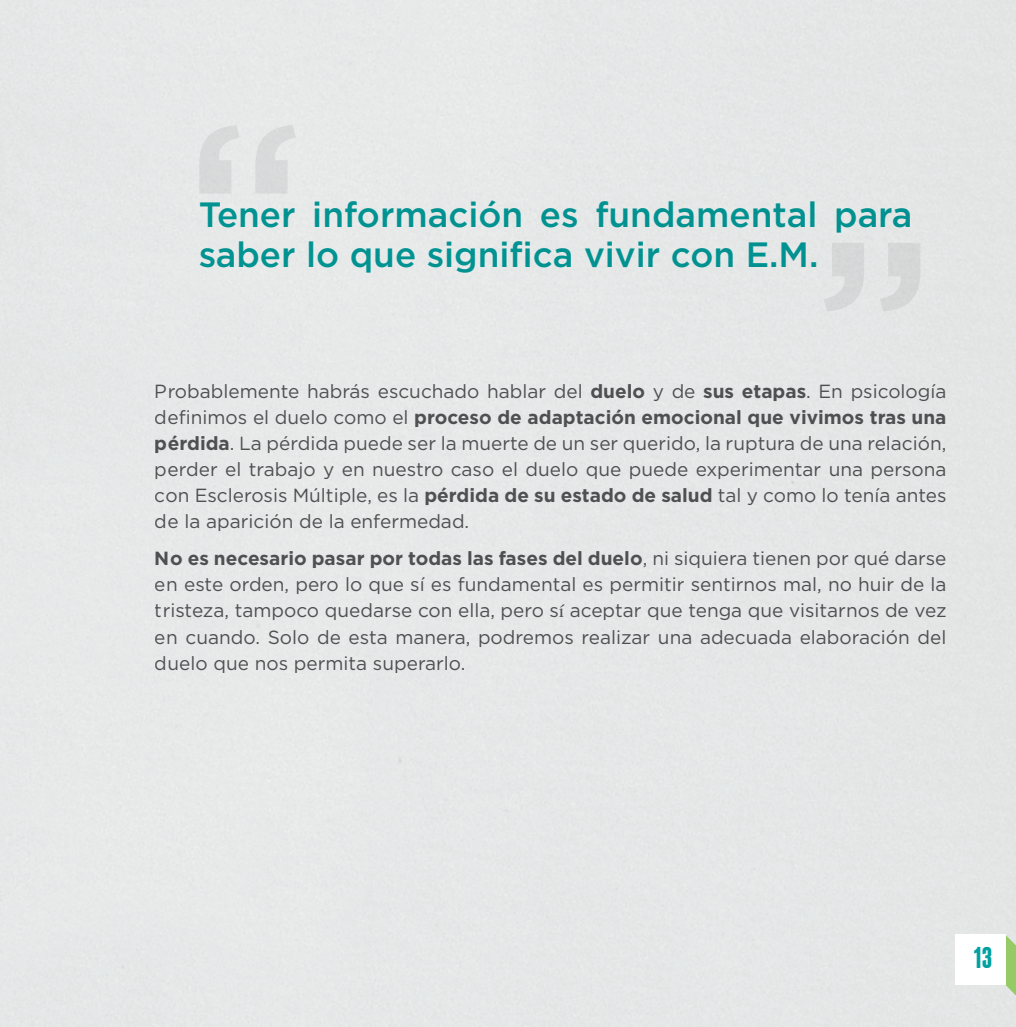
<style>
.page{position:relative;width:1016px;height:1027px;background:#fff}
.page>*{position:absolute;margin:0;border:0;box-sizing:border-box;transform-origin:0 0}
.t1{font:500 35px/40px "Gotham";color:#00a1a0}
.Headline_L{font:700 30px "Franchise";color:#00a1a0}
.t2{font:19px/26px "Gotham";color:#57585a;text-align:justify}
.s1{font-weight:700}
.s2{font-family:"Times"}
</style>
<div class="page">
<svg style="left:1005px;top:934px;width:11px;height:85px"></svg>
<h1 class="t1" style="left:198px;top:194px;width:716px">Tener información es fundamental para saber lo que significa vivir con E.M.</h1>
<p class="t2" style="left:155px;top:378px;width:793px">Probablemente habrás escuchado hablar del <span class="s1">duelo</span> y de <span class="s1">sus etapas</span>. En psicología definimos el duelo como el <span class="s1">proceso de adaptación emocional que vivimos tras una pérdida</span>. La pérdida puede ser la muerte de un ser querido, la ruptura de una relación, perder el trabajo y en nuestro caso el duelo que puede experimentar una persona con Esclerosis Múltiple, es la <span class="s1">pérdida de su estado de salud</span> tal y como lo tenía antes de la aparición de la enfermedad.</p>
<p class="t2" style="left:155px;top:545px;width:793px"><span class="s1">No es necesario pasar por todas las fases del duelo</span>, ni siquiera tienen por qué darse en este orden, pero lo que sí es fundamental es permitir sentirnos mal, no huir de la tristeza, tampoco quedarse con ella, pero s<span class="s2">í</span> aceptar que tenga que visitarnos de vez en cuando. Solo de esta manera, podremos realizar una adecuada elaboración del duelo que nos permita superarlo.</p>
<p class="Headline_L" style="left:973px;top:943px;width:21px">13</p>
</div>
